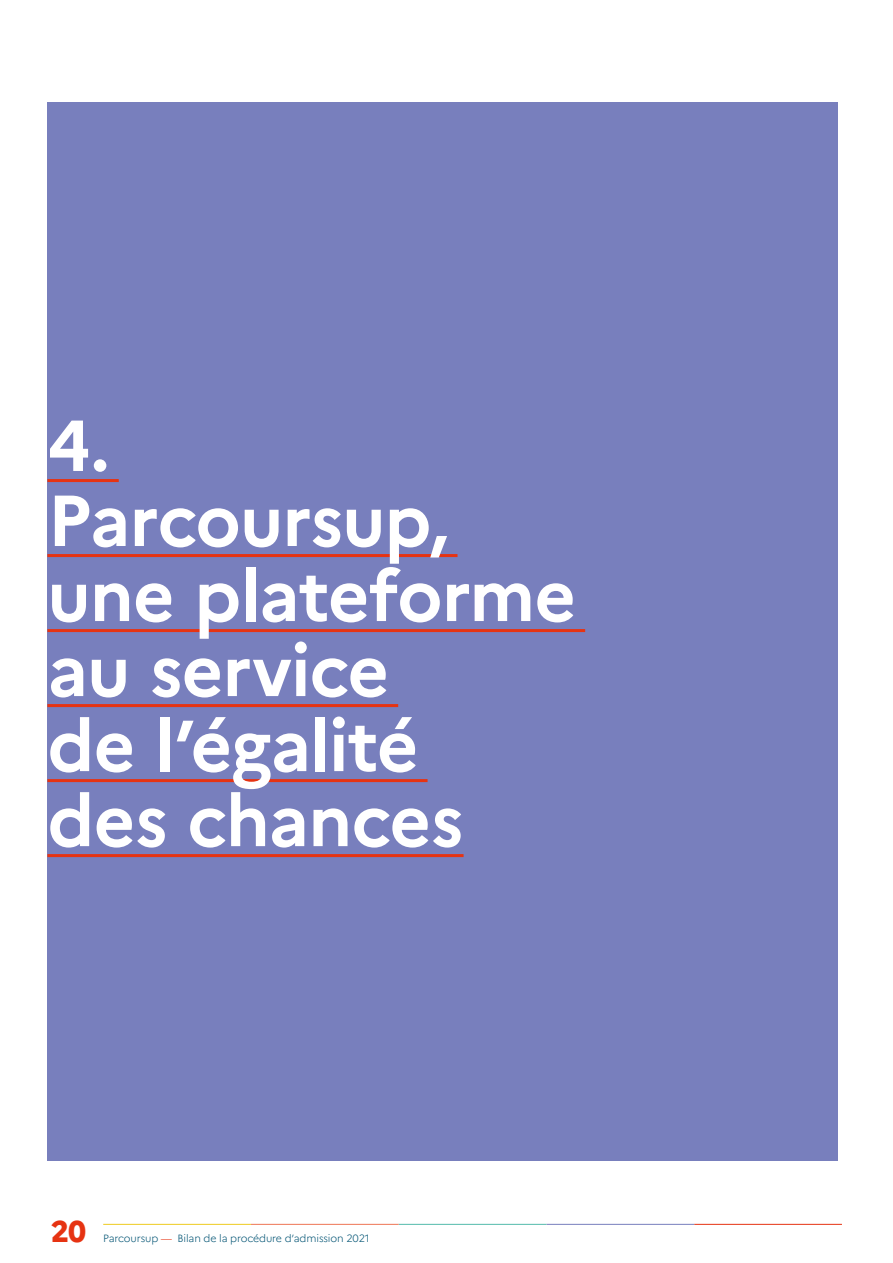
<style>
.page{position:relative;width:893px;height:1263px;background:#fff}
.page>*{position:absolute;margin:0;border:0;box-sizing:border-box;transform-origin:0 0}
.t1{font:700 72px/75px "Marianne";letter-spacing:-.015em;color:#fff}
.t2{font:800 30px "Marianne";color:#e63312}
.t3{font:300 10.5px "Marianne";letter-spacing:-.01em;color:#005373}
.s1{color:#e63312}
</style>
<div class="page">
<hr style="left:694px;top:1224px;width:148px;height:1px;background:#e63312">
<hr style="left:546px;top:1224px;width:148px;height:1px;background:#787fbd">
<hr style="left:399px;top:1224px;width:147px;height:1px;background:#54bbab">
<hr style="left:251px;top:1224px;width:148px;height:1px;background:#ee7555">
<hr style="left:103px;top:1224px;width:148px;height:1px;background:#eecb1e">
<div style="left:47px;top:102px;width:791px;height:1059px;background:#787fbd"></div>
<hr style="left:47px;top:479px;width:72px;height:3px;background:#e63312">
<hr style="left:47px;top:554px;width:410px;height:3px;background:#e63312">
<hr style="left:47px;top:629px;width:538px;height:3px;background:#e63312">
<hr style="left:47px;top:704px;width:351px;height:3px;background:#e63312">
<hr style="left:47px;top:779px;width:381px;height:3px;background:#e63312">
<hr style="left:47px;top:854px;width:417px;height:3px;background:#e63312">
<p class="t1" style="left:47px;top:408px;width:530px">4.<br>Parcoursup, une plateforme au service<br>de l’égalité<br>des chances</p>
<p class="t2" style="left:51px;top:1213px;width:37px">20</p>
<p class="t3" style="left:103px;top:1231px;width:268px">Parcoursup <span class="s1">—</span> Bilan de la procédure d’admission 2021</p>
</div>
